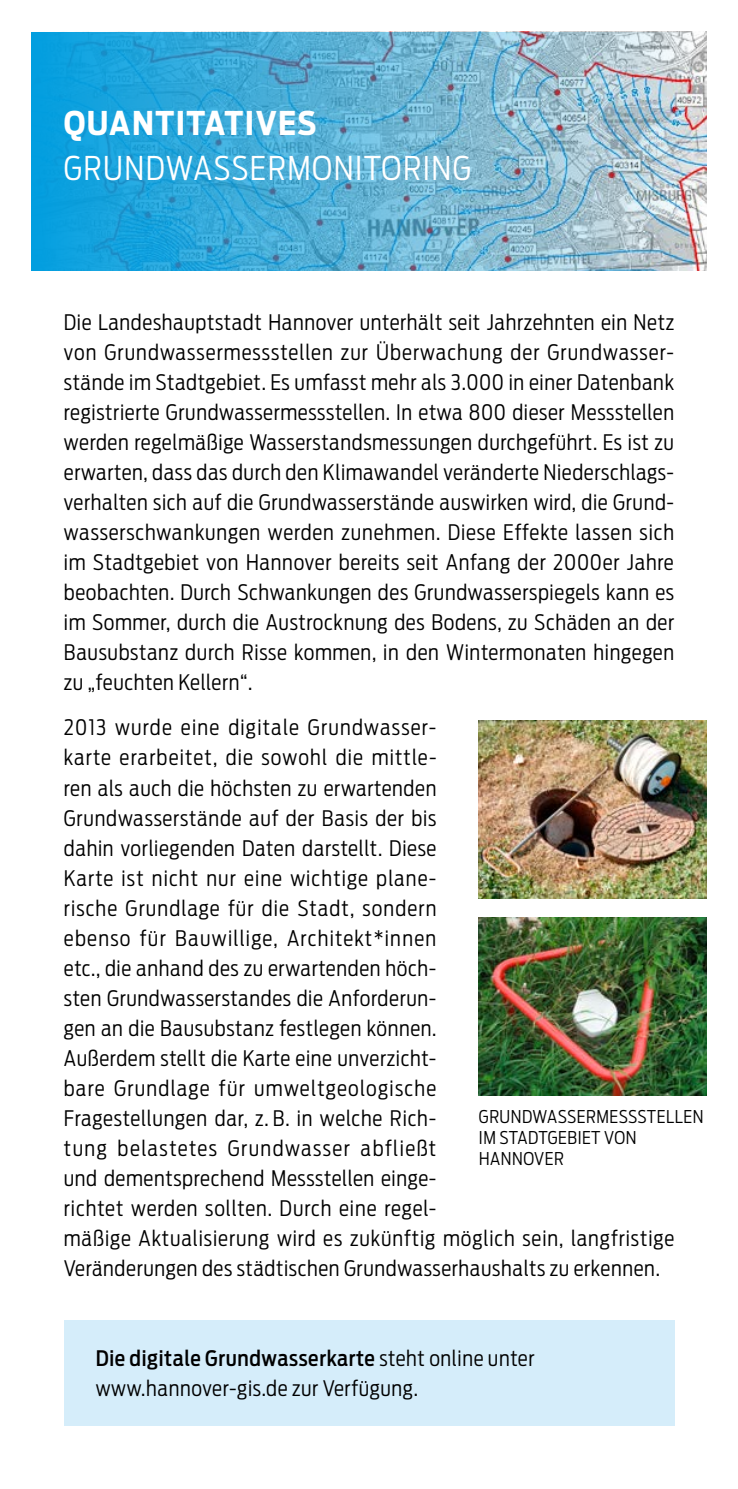
<style>
.page{position:relative;width:738px;height:1489px;background:#fff}
.page>*{position:absolute;margin:0;border:0;box-sizing:border-box;transform-origin:0 0}
.t1{font:300 32.5px "Antenna Cond";letter-spacing:.045em;color:#fff}
.t2{font:700 32.5px "Antenna Cond";letter-spacing:.045em;color:#fff}
.t3{font:300 21.25px/30px "Antenna Cond";letter-spacing:.03em;color:#000}
.t4{font:300 17.5px/21px "Antenna Cond";letter-spacing:.03em;color:#000}
.s1{font-weight:500}
</style>
<div class="page">
<img style="left:32px;top:32px;width:673px;height:238px">
<div style="left:64px;top:1320px;width:609px;height:105px;background:#d5edfa"></div>
<img style="left:478px;top:720px;width:227px;height:178px">
<img style="left:478px;top:917px;width:227px;height:178px">
<h1 class="t2" style="left:64px;top:104px;width:254px">QUANTITATIVES</h1>
<h1 class="t1" style="left:64px;top:149px;width:408px">GRUNDWASSERMONITORING</h1>
<p class="t3" style="left:64px;top:307px;width:611px;text-align:justify">Die Landeshauptstadt Hannover unterhält seit Jahrzehnten ein Netz von Grundwassermessstellen zur Überwachung der Grundwasser&shy;stände im Stadtgebiet. Es umfasst mehr als 3.000 in einer Datenbank registrierte Grundwassermessstellen. In etwa 800 dieser Messstellen werden regelmäßige Wasserstandsmessungen durchgeführt. Es ist zu erwarten, dass das durch den Klimawandel veränderte Niederschlags&shy;verhalten sich auf die Grundwasserstände auswirken wird, die Grund&shy;wasserschwankungen werden zunehmen. Diese Effekte lassen sich im Stadtgebiet von Hannover bereits seit Anfang der 2000er Jahre beobachten. Durch Schwankungen des Grundwasserspiegels kann es im Sommer, durch die Austrocknung des Bodens, zu Schäden an der Bausubstanz durch Risse kommen, in den Wintermonaten hingegen zu „feuchten Kellern“.</p>
<p class="t3" style="left:64px;top:712px;width:611px">2013 wurde eine digitale Grundwasser-<br>karte erarbeitet, die sowohl die mittle-<br>ren als auch die höchsten zu erwartenden<br>Grundwasserstände auf der Basis der bis<br>dahin vorliegenden Daten darstellt. Diese<br>Karte ist nicht nur eine wichtige plane-<br>rische Grundlage für die Stadt, sondern<br>ebenso für Bauwillige, Architekt*innen<br>etc., die anhand des zu erwartenden höch-<br>sten Grundwasserstandes die Anforderun-<br>gen an die Bausubstanz festlegen können.<br>Außerdem stellt die Karte eine unverzicht-<br>bare Grundlage für umweltgeologische<br>Fragestellungen dar, z. B. in welche Rich-<br>tung belastetes Grundwasser abfließt<br>und dementsprechend Messstellen einge-<br>richtet werden sollten. Durch eine regel-<br>mäßige Aktualisierung wird es zukünftig möglich sein, langfristige Veränderungen des städtischen Grundwasserhaushalts zu erkennen.</p>
<p class="t4" style="left:478px;top:1105px;width:226px">GRUNDWASSERMESSSTELLEN<br>IM STADTGEBIET VON<br>HANNOVER</p>
<p class="t3" style="left:96px;top:1342px;width:440px"><span class="s1">Die digitale Grundwasserkarte</span> steht online unter www.hannover-gis.de zur Verfügung.</p>
</div>
